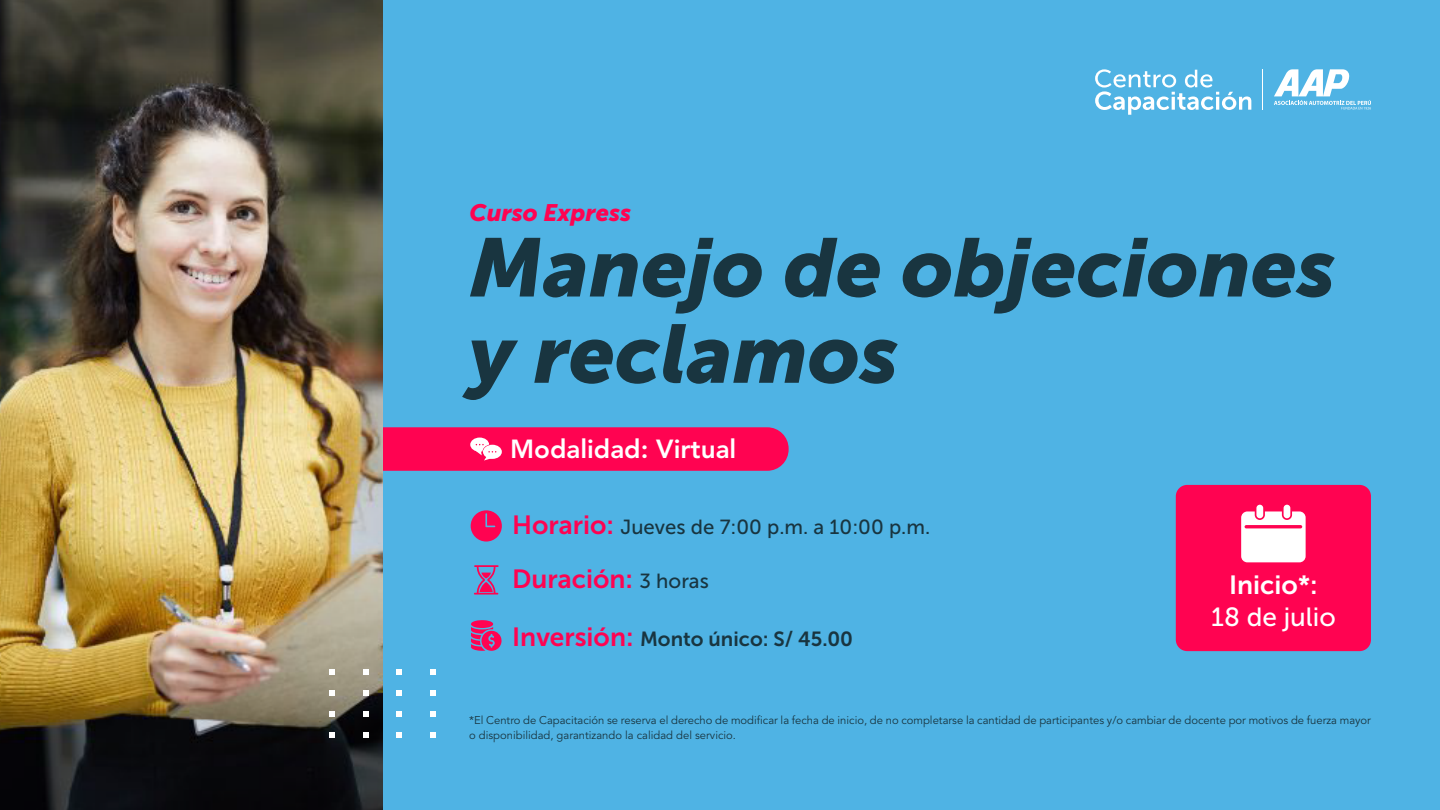
<style>
.page{position:relative;width:1440px;height:810px;background:#fff}
.page>*{position:absolute;margin:0;border:0;box-sizing:border-box;transform-origin:0 0}
.t1{font:italic 82.12px/86.2px "Museo Sans 900";color:#193540}
.t2{font:26.25px "Museo Sans 700";color:#ff0351}
.t3{font:26.25px "Museo Sans 500";color:#fff}
.t4{font:26.25px "Museo Sans 700";color:#fff}
.t5{font:800 26.03px "Avenir LT Pro";color:#fff}
.t6{font:italic 23.7px "Museo Sans 900";color:#ff0351}
.t7{font:20.4px "Museo Sans 500";color:#193540}
.t8{font:20.4px "Museo Sans 700";color:#193540}
.t9{font:11.25px/14.2px "Avenir LT Pro";color:#193540}
.s1{font-family:"Museo Sans 700";font-size:26.25px;color:#ff0351}
.s2{font-family:"Museo Sans 500";font-size:20.4px;color:#193540}
.s3{font-size:26.25px;color:#ff0351}
</style>
<div class="page">
<div style="left:368px;top:0;width:1072px;height:810px;background:#4fb3e4"></div>
<svg style="left:1274px;top:69px;width:97px;height:41px"></svg>
<hr style="left:1262px;top:69px;width:1px;height:41px;background:#fff">
<svg style="left:1095px;top:69px;width:156px;height:46px"></svg>
<svg style="left:382px;top:427px;width:407px;height:44px;background:#fa0d58"></svg>
<svg style="left:471px;top:510px;width:31px;height:32px"></svg>
<svg style="left:474px;top:565px;width:25px;height:30px"></svg>
<svg style="left:471px;top:620px;width:31px;height:31px"></svg>
<img style="left:0;top:0;width:382px;height:810px">
<svg style="left:430px;top:732px;width:6px;height:6px"></svg>
<svg style="left:396px;top:732px;width:6px;height:6px"></svg>
<svg style="left:363px;top:732px;width:6px;height:6px"></svg>
<svg style="left:329px;top:732px;width:6px;height:6px"></svg>
<svg style="left:430px;top:711px;width:6px;height:6px"></svg>
<svg style="left:396px;top:711px;width:6px;height:6px"></svg>
<svg style="left:363px;top:711px;width:6px;height:6px"></svg>
<svg style="left:329px;top:711px;width:6px;height:6px"></svg>
<svg style="left:430px;top:690px;width:6px;height:6px"></svg>
<svg style="left:396px;top:690px;width:6px;height:6px"></svg>
<svg style="left:363px;top:690px;width:6px;height:6px"></svg>
<svg style="left:329px;top:690px;width:6px;height:6px"></svg>
<svg style="left:430px;top:669px;width:6px;height:6px"></svg>
<svg style="left:396px;top:669px;width:6px;height:6px"></svg>
<svg style="left:363px;top:669px;width:6px;height:6px"></svg>
<svg style="left:329px;top:669px;width:6px;height:6px"></svg>
<div style="left:1176px;top:485px;width:195px;height:166px;background:#ff0351;border-radius:11px"></div>
<div style="left:1256px;top:505px;width:7px;height:13px;background:#fff;border-radius:3px"></div>
<div style="left:1284px;top:505px;width:6px;height:13px;background:#fff;border-radius:3px"></div>
<svg style="left:1241px;top:511px;width:65px;height:51px;background:#ffe4ec"></svg>
<h3 class="t6" style="left:470px;top:199px;width:163px">Curso Express</h3>
<h1 class="t1" style="left:470px;top:224px;width:868px">Manejo de objeciones y reclamos</h1>
<h3 class="t5" style="left:510px;top:433px;width:228px">Modalidad: Virtual</h3>
<h3 class="t7" style="left:512px;top:516px;width:420px"><span class="s1">Horario:</span> Jueves de 7:00 p.m. a 10:00 p.m.</h3>
<h2 class="t2" style="left:512px;top:564px;width:198px">Duración: <span class="s2">3 horas</span></h2>
<h3 class="t8" style="left:512px;top:627px;width:342px"><span class="s3">Inversión:</span> Monto único: S/ 45.00</h3>
<h2 class="t4" style="left:1229px;top:570px;width:90px">Inicio*:</h2>
<h2 class="t3" style="left:1211px;top:602px;width:126px">18 de julio</h2>
<p class="t9" style="left:469px;top:714px;width:903px">*El Centro de Capacitación se reserva el derecho de modificar la fecha de inicio, de no completarse la cantidad de participantes y/o cambiar de docente por motivos de fuerza mayor o disponibilidad, garantizando la calidad del servicio.</p>
</div>
